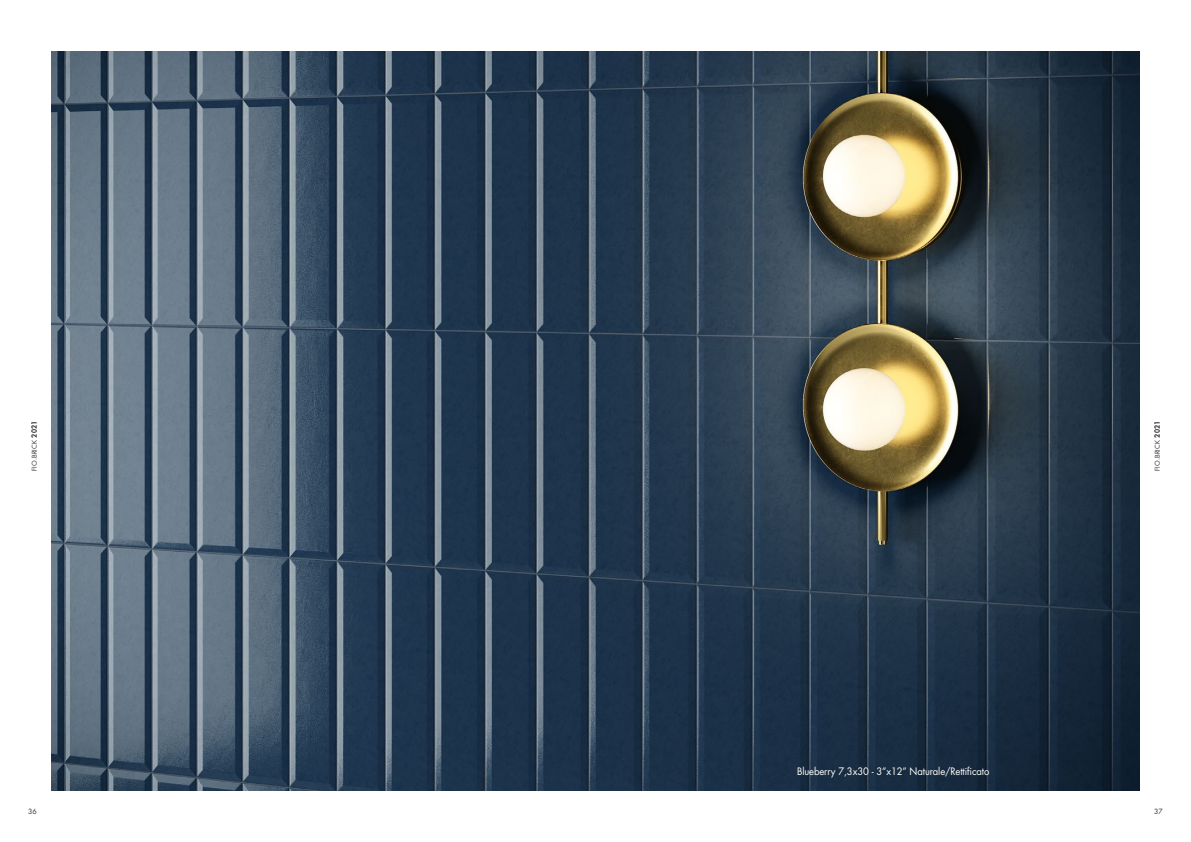
<style>
.page{position:relative;width:1191px;height:842px;background:#fff}
.page>*{position:absolute;margin:0;border:0;box-sizing:border-box;transform-origin:0 0}
.t1{font:10px "Futura Std";letter-spacing:-.01em;color:#fff;scale:.95 1}
.t2{font:7px "Futura Std";color:#2f3031}
.t3{font:6.5px "Futura Std";letter-spacing:.025em;color:#2f3031}
.s1{font-weight:800;font-size:7px}
</style>
<div class="page">
<img style="left:51px;top:51px;width:1089px;height:740px">
<p class="t3" style="left:30px;top:471px;width:52px;rotate:-90deg">FIO.BRICK <span class="s1">2021</span></p>
<p class="t3" style="left:1153px;top:471px;width:52px;rotate:-90deg">FIO.BRICK <span class="s1">2021</span></p>
<p class="t1" style="left:797px;top:765px;width:204px">Blueberry 7,3x30 - 3”x12” Naturale/Rettificato</p>
<p class="t2" style="left:28px;top:807px;width:10px">36</p>
<p class="t2" style="left:1154px;top:807px;width:10px">37</p>
</div>
